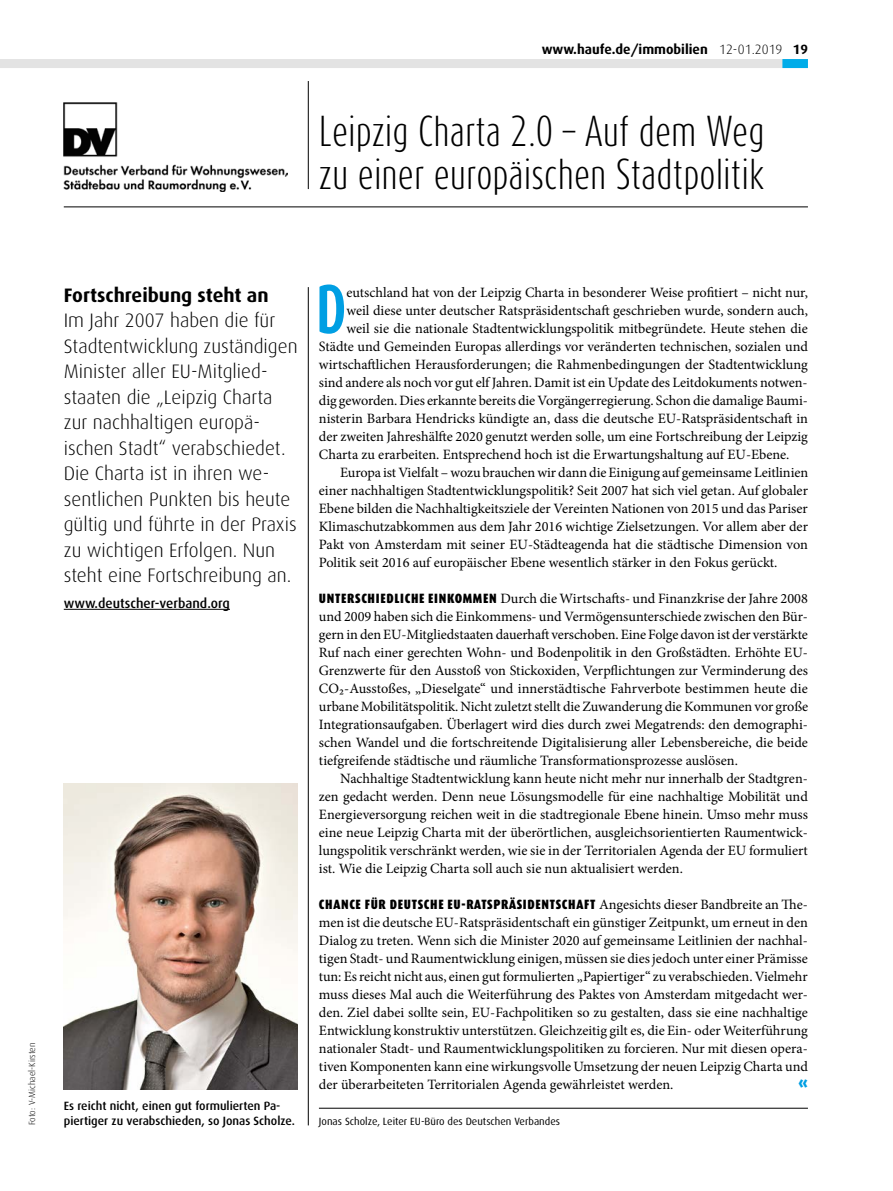
<style>
.page{position:relative;width:893px;height:1191px;background:#fff}
.page>*{position:absolute;margin:0;border:0;box-sizing:border-box;transform-origin:0 0}
.t1{font:700 57.15px "Dax Compact";color:#009fe3}
.t2{font:300 36px/43.5px "Dax Compact";color:#000}
.t3{font:300 19.5px/25.5px "Dax";color:#000}
.t4{font:700 19.5px "Dax";color:#000}
.t5{font:900 16.5px "Dax";color:#009fe3}
.t6{font:14.25px/18px "Minion Pro";color:#000;text-align:justify}
.t7{font:900 13.5px "Dax Condensed";letter-spacing:.05em;color:#000}
.t8{font:700 13.5px "Dax";color:#000}
.t9{font:500 13.5px "Dax";color:#000}
.t10{font:500 12px/15px "Dax";color:#000}
.t11{font:10.5px "Dax";color:#000}
.t12{font:300 9px "Dax";color:#000}
.s1{font-weight:300}
.s2{font-family:"Dax Condensed";font-weight:900;font-size:13.5px}
.s3{font-family:"Minion Pro";font-weight:400;font-size:14.25px}
</style>
<div class="page">
<div style="left:0;top:59px;width:808px;height:9px;background:#e3e3e3"></div>
<div style="left:782px;top:59px;width:26px;height:9px;background:#00ace9"></div>
<hr style="left:64px;top:207px;width:744px;height:1px;background:#000">
<img style="left:64px;top:103px;width:223px;height:88px">
<hr style="left:308px;top:81px;width:1px;height:108px;background:#000">
<img style="left:64px;top:783px;width:234px;height:306px">
<hr style="left:308px;top:287px;width:1px;height:838px;background:#000">
<hr style="left:64px;top:609px;width:166px;height:1px;background:#000">
<hr style="left:319px;top:1108px;width:489px;height:1px;background:#000">
<p class="t8" style="left:542px;top:41px;width:268px">www.haufe.de/immobilien <span class="s1">12-01.2019</span> 19</p>
<h2 class="t2" style="left:319px;top:108px;width:447px">Leipzig Charta 2.0 – Auf dem Weg zu einer europäischen Stadtpolitik</h2>
<p class="t12" style="left:27px;top:1125px;width:84px;rotate:-90deg">Foto: V-Michael-Kirsten</p>
<h3 class="t4" style="left:64px;top:284px;width:206px">Fortschreibung steht an</h3>
<p class="t3" style="left:64px;top:308px;width:235px">Im Jahr 2007 haben die für<br>Stadtentwicklung zuständigen<br>Minister aller EU-Mitglied&shy;staaten die „Leipzig Charta zur nachhaltigen europä&shy;ischen Stadt“ verabschiedet.<br>Die Charta ist in ihren we&shy;sentlichen Punkten bis heute gültig und führte in der Praxis zu wichtigen Erfolgen. Nun steht eine Fortschreibung an.</p>
<p class="t9" style="left:64px;top:595px;width:168px">www.deutscher-verband.org</p>
<p class="t10" style="left:64px;top:1098px;width:233px">Es reicht nicht, einen gut formulierten Pa&shy;piertiger zu verabschieden, so Jonas Scholze.</p>
<h1 class="t1" style="left:316px;top:272px;width:32px">D</h1>
<p class="t6" style="left:346px;top:284px;width:463px">eutschland hat von der Leipzig Charta in besonderer Weise profitiert – nicht nur,</p>
<p class="t6" style="left:346px;top:302px;width:463px">weil diese unter deutscher Ratspräsidentschaft geschrieben wurde, sondern auch,</p>
<p class="t6" style="left:346px;top:320px;width:463px">weil sie die nationale Stadtentwicklungspolitik mitbegründete. Heute stehen die</p>
<p class="t6" style="left:319px;top:338px;width:491px">Städte und Gemeinden Europas allerdings vor veränderten technischen, sozialen und</p>
<p class="t6" style="left:319px;top:356px;width:490px">wirtschaftlichen Herausforderungen; die Rahmenbedingungen der Stadtentwicklung</p>
<p class="t6" style="left:319px;top:374px;width:490px">sind andere als noch vor gut elf Jahren. Damit ist ein Update des Leitdokuments notwen-</p>
<p class="t6" style="left:319px;top:392px;width:490px">dig geworden. Dies erkannte bereits die Vorgängerregierung. Schon die damalige Baumi-</p>
<p class="t6" style="left:319px;top:410px;width:491px">nisterin Barbara Hendricks kündigte an, dass die deutsche EU-Ratspräsidentschaft in</p>
<p class="t6" style="left:319px;top:427px;width:490px">der zweiten Jahreshälfte 2020 genutzt werden solle, um eine Fortschreibung der Leipzig</p>
<p class="t6" style="left:319px;top:445px;width:472px">Charta zu erarbeiten. Entsprechend hoch ist die Erwartungshaltung auf EU-Ebene.</p>
<p class="t6" style="left:340px;top:463px;width:469px">Europa ist Vielfalt – wozu brauchen wir dann die Einigung auf gemeinsame Leitlinien</p>
<p class="t6" style="left:319px;top:481px;width:490px">einer nachhaltigen Stadtentwicklungspolitik? Seit 2007 hat sich viel getan. Auf globaler</p>
<p class="t6" style="left:319px;top:499px;width:490px">Ebene bilden die Nachhaltigkeitsziele der Vereinten Nationen von 2015 und das Pariser</p>
<p class="t6" style="left:319px;top:517px;width:491px">Klimaschutzabkommen aus dem Jahr 2016 wichtige Zielsetzungen. Vor allem aber der</p>
<p class="t6" style="left:319px;top:535px;width:491px">Pakt von Amsterdam mit seiner EU-Städteagenda hat die städtische Dimension von</p>
<p class="t6" style="left:319px;top:553px;width:460px">Politik seit 2016 auf europäischer Ebene wesentlich stärker in den Fokus gerückt.</p>
<p class="t6" style="left:319px;top:590px;width:491px"><span class="s2">UNTERSCHIEDLICHE EINKOMMEN</span> Durch die Wirtschafts- und Finanzkrise der Jahre 2008 und 2009 haben sich die Einkommens- und Vermögensunterschiede zwischen den Bür&shy;gern in den EU-Mitgliedstaaten dauerhaft verschoben. Eine Folge davon ist der verstärkte Ruf nach einer gerechten Wohn- und Bodenpolitik in den Großstädten. Erhöhte EU-Grenzwerte für den Ausstoß von Stickoxiden, Verpflichtungen zur Verminderung des CO₂-Ausstoßes, „Dieselgate“ und innerstädtische Fahrverbote bestimmen heute die urbane Mobilitätspolitik. Nicht zuletzt stellt die Zuwanderung die Kommunen vor große Integrationsaufgaben. Überlagert wird dies durch zwei Megatrends: den demographi&shy;schen Wandel und die fortschreitende Digitalisierung aller Lebensbereiche, die beide tiefgreifende städtische und räumliche Transformationsprozesse auslösen.</p>
<p class="t6" style="left:319px;top:769px;width:491px;text-indent:21px">Nachhaltige Stadtentwicklung kann heute nicht mehr nur innerhalb der Stadtgren&shy;zen gedacht werden. Denn neue Lösungsmodelle für eine nachhaltige Mobilität und Energieversorgung reichen weit in die stadtregionale Ebene hinein. Umso mehr muss eine neue Leipzig Charta mit der überörtlichen, ausgleichsorientierten Raumentwick&shy;lungspolitik verschränkt werden, wie sie in der Territorialen Agenda der EU formuliert ist. Wie die Leipzig Charta soll auch sie nun aktualisiert werden.</p>
<p class="t7" style="left:319px;top:897px;width:490px">CHANCE FÜR DEUTSCHE EU-RATSPRÄSIDENTSCHAFT <span class="s3">Angesichts dieser Bandbreite an The-</span></p>
<p class="t6" style="left:319px;top:914px;width:491px">men ist die deutsche EU-Ratspräsidentschaft ein günstiger Zeitpunkt, um erneut in den Dialog zu treten. Wenn sich die Minister 2020 auf gemeinsame Leitlinien der nachhal&shy;tigen Stadt- und Raumentwicklung einigen, müssen sie dies jedoch unter einer Prämisse tun: Es reicht nicht aus, einen gut formulierten „Papiertiger“ zu verabschieden. Vielmehr muss dieses Mal auch die Weiterführung des Paktes von Amsterdam mitgedacht wer&shy;den. Ziel dabei sollte sein, EU-Fachpolitiken so zu gestalten, dass sie eine nachhaltige Entwicklung konstruktiv unterstützen. Gleichzeitig gilt es, die Ein- oder Weiterführung nationaler Stadt- und Raumentwicklungspolitiken zu forcieren. Nur mit diesen opera&shy;tiven Komponenten kann eine wirkungsvolle Umsetzung der neuen Leipzig Charta und der überarbeiteten Territorialen Agenda gewährleistet werden.</p>
<p class="t5" style="left:798px;top:1074px;width:11px">«</p>
<p class="t11" style="left:319px;top:1115px;width:243px">Jonas Scholze, Leiter EU-Büro des Deutschen Verbandes</p>
</div>
